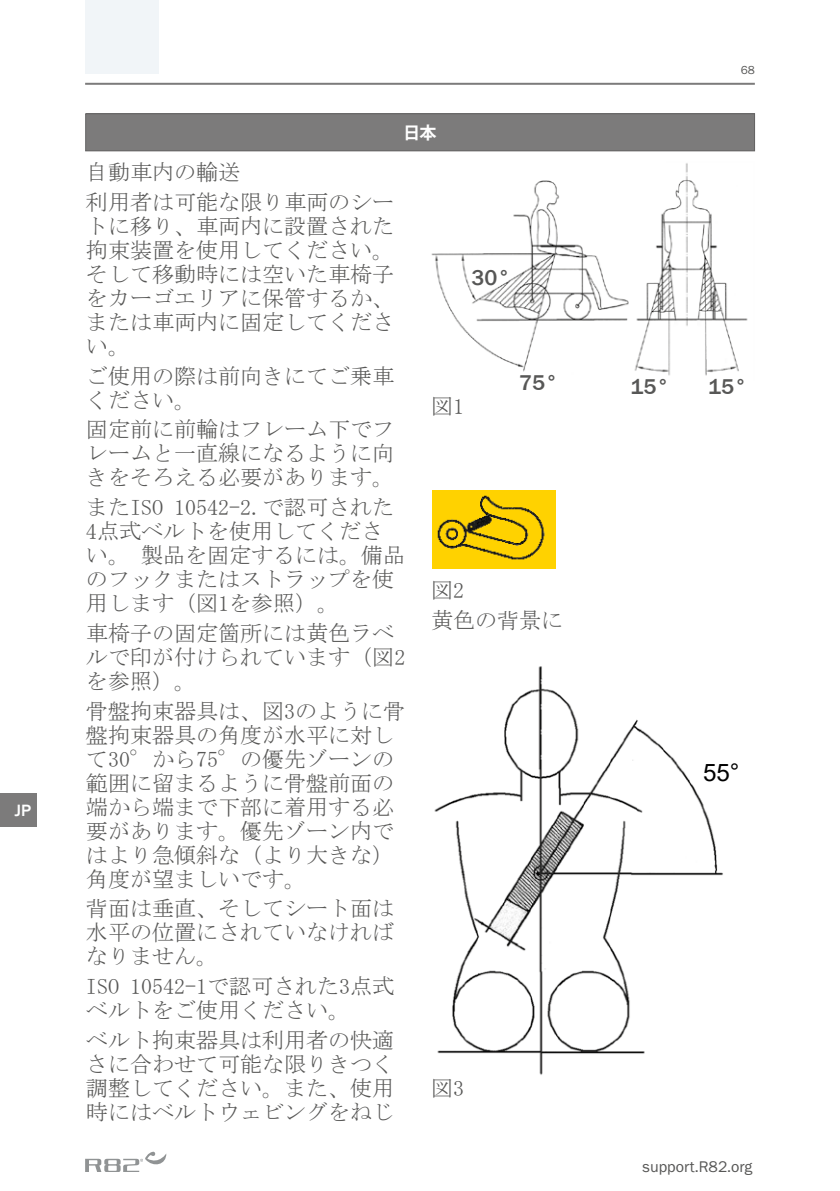
<style>
.page{position:relative;width:840px;height:1191px;background:#fff}
.page>*{position:absolute;margin:0;border:0;box-sizing:border-box;transform-origin:0 0}
.t1{font:24.2px "Arial";color:#000}
.t2{font:22px/24px "MS Mincho";color:#575756}
.t3{font:500 22px "Franklin Gothic";color:#575756}
.t4{font:700 17px "Koz Go Pr 6 N";color:#fff}
.t5{font:500 16.8px "Franklin Gothic";color:#fff}
.t6{font:16px "Franklin Gothic URW Boo";color:#575756}
.t7{font:12px "Franklin Gothic URW Boo";color:#575756}
</style>
<div class="page">
<div style="left:85px;top:0;width:74px;height:74px;background:#f1f5f8"></div>
<img style="left:431px;top:163px;width:317px;height:213px">
<img style="left:432px;top:490px;width:123px;height:78px">
<img style="left:434px;top:666px;width:289px;height:409px">
<div style="left:699px;top:763px;width:43px;height:20px;background:#fff"></div>
<hr style="left:85px;top:83px;width:669px;height:2px;background:#7c7b7b">
<svg style="left:85px;top:1151px;width:81px;height:21px"></svg>
<div style="left:86px;top:114px;width:668px;height:37px;background:#7c7b7b"></div>
<div style="left:85px;top:113px;width:669px;height:38px;border:1px solid #646363"></div>
<div style="left:0;top:793px;width:37px;height:34px;background:#7c7b7b"></div>
<p class="t5" style="left:15px;top:800px;width:18px">JP</p>
<p class="t4" style="left:403px;top:123px;width:35px">日本</p>
<p class="t7" style="left:740px;top:62px;width:16px">68</p>
<p class="t2" style="left:86px;top:157px;width:309px;line-height:29.6px">自動車内の輸送<br>利用者は可能な限り車両のシー</p>
<p class="t2" style="left:86px;top:214px;width:309px;text-align:justify">トに移り、車両内に設置された拘束装置を使用してください。そして移動時には空いた車椅子をカーゴエリアに保管するか、または車両内に固定してください。</p>
<p class="t2" style="left:86px;top:364px;width:309px">ご使用の際は前向きにてご乗車ください。</p>
<p class="t2" style="left:86px;top:417px;width:309px;text-align:justify">固定前に前輪はフレーム下でフレームと一直線になるように向きをそろえる必要があります。</p>
<p class="t2" style="left:86px;top:495px;width:320px">またISO 10542-2.で認可された<br>4点式ベルトを使用してください。 製品を固定するには。備品のフックまたはストラップを使用します（図1を参照）。</p>
<p class="t2" style="left:86px;top:621px;width:320px">車椅子の固定箇所には黄色ラベルで印が付けられています（図2を参照）。</p>
<p class="t2" style="left:86px;top:698px;width:320px">骨盤拘束器具は、図3のように骨盤拘束器具の角度が水平に対して30°から75°の優先ゾーンの範囲に留まるように骨盤前面の端から端まで下部に着用する必要があります。優先ゾーン内ではより急傾斜な（より大きな）角度が望ましいです。</p>
<p class="t2" style="left:86px;top:896px;width:309px;text-align:justify">背面は垂直、そしてシート面は水平の位置にされていなければなりません。</p>
<p class="t2" style="left:86px;top:974px;width:309px">ISO 10542-1で認可された3点式ベルトをご使用ください。</p>
<p class="t2" style="left:86px;top:1027px;width:309px;text-align:justify">ベルト拘束器具は利用者の快適さに合わせて可能な限りきつく調整してください。また、使用時にはベルトウェビングをねじ</p>
<p class="t3" style="left:471px;top:264px;width:40px">30°</p>
<p class="t2" style="left:431px;top:394px;width:34px">図1</p>
<p class="t3" style="left:519px;top:369px;width:40px">75°</p>
<p class="t3" style="left:630px;top:373px;width:40px">15°</p>
<p class="t3" style="left:708px;top:373px;width:40px">15°</p>
<p class="t2" style="left:431px;top:575px;width:133px;line-height:29.6px">図2<br>黄色の背景に</p>
<p class="t1" style="left:702px;top:756px;width:38px">55°</p>
<p class="t2" style="left:431px;top:1076px;width:34px">図3</p>
<p class="t6" style="left:642px;top:1156px;width:111px">support.R82.org</p>
</div>
